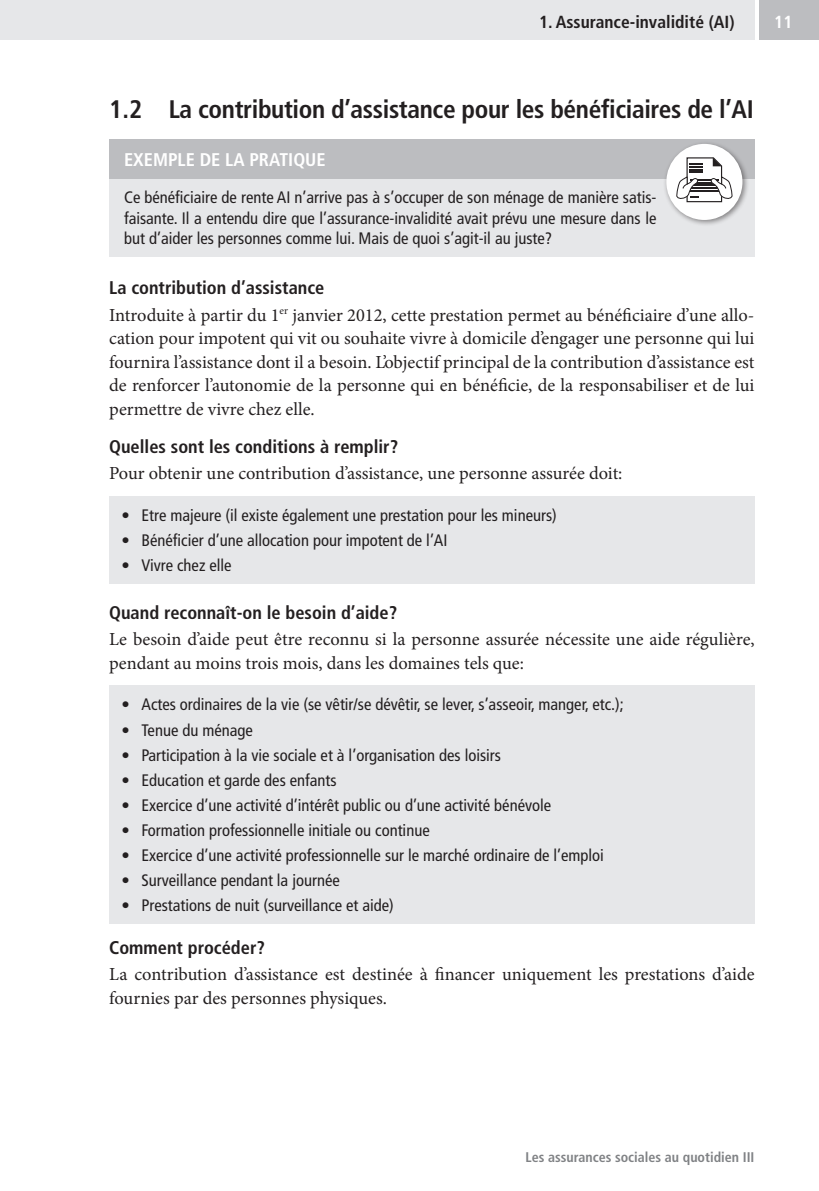
<style>
.page{position:relative;width:819px;height:1191px;background:#fff}
.page>*{position:absolute;margin:0;border:0;box-sizing:border-box;transform-origin:0 0}
.t1{font:700 condensed 25.38px "Frutiger LT";letter-spacing:-.015em;color:#231f20}
.t2{font:18.38px/23.6px "Minion Pro";color:#231f20}
.t3{font:700 condensed 18.38px "Frutiger LT";color:#231f20}
.t4{font:700 condensed 18.38px "Frutiger LT";color:#fff}
.t5{font:700 condensed 17.5px "Frutiger LT";color:#231f20}
.t6{font:700 condensed 17.5px "Frutiger LT";color:#fff}
.t7{font:condensed 16.62px/20.1px "Frutiger LT";color:#231f20;text-align:justify}
.t8{font:700 condensed 14px "Frutiger LT";color:#808285}
</style>
<div class="page">
<div style="left:759px;top:0;width:60px;height:40px;background:#bcbdc0"></div>
<div style="left:0;top:0;width:754px;height:40px;background:#e6e7e9"></div>
<div style="left:109px;top:179px;width:645px;height:78px;background:#e6e7e9"></div>
<div style="left:109px;top:139px;width:645px;height:40px;background:#bcbdc0"></div>
<div style="left:662px;top:140px;width:87px;height:87px;background:#231f20;opacity:.5"></div>
<div style="left:666px;top:144px;width:76px;height:76px;background:#fff;border-radius:50%"></div>
<svg style="left:675px;top:156px;width:58px;height:47px"></svg>
<div style="left:109px;top:496px;width:645px;height:87px;background:#e6e7e9"></div>
<div style="left:109px;top:685px;width:645px;height:238px;background:#e6e7e9"></div>
<p class="t5" style="left:539px;top:12px;width:197px">1. Assurance-invalidité (AI)</p>
<p class="t6" style="left:774px;top:12px;width:20px">11</p>
<h1 class="t1" style="left:109px;top:94px;width:646px">1.2 La contribution d’assistance pour les bénéficiaires de l’AI</h1>
<p class="t4" style="left:124px;top:149px;width:203px">EXEMPLE DE LA PRATIQUE</p>
<p class="t7" style="left:124px;top:188px;width:534px">Ce bénéficiaire de rente AI n’arrive pas à s’occuper de son ménage de manière satis&shy;faisante. Il a entendu dire que l’assurance-invalidité avait prévu une mesure dans le but d’aider les personnes comme lui. Mais de quoi s’agit-il au juste?</p>
<p class="t3" style="left:109px;top:277px;width:217px">La contribution d’assistance</p>
<p class="t2" style="left:109px;top:303px;width:646px;text-align:justify">Introduite à partir du 1<sup>er</sup> janvier 2012, cette prestation permet au bénéficiaire d’une allo&shy;cation pour impotent qui vit ou souhaite vivre à domicile d’engager une personne qui lui fournira l’assistance dont il a besoin. L’objectif principal de la contribution d’assistance est de renforcer l’autonomie de la personne qui en bénéficie, de la responsabiliser et de lui permettre de vivre chez elle.</p>
<p class="t3" style="left:109px;top:435px;width:290px">Quelles sont les conditions à remplir?</p>
<p class="t2" style="left:109px;top:461px;width:514px">Pour obtenir une contribution d’assistance, une personne assurée doit:</p>
<p class="t7" style="left:122px;top:505px;width:436px">• Etre majeure (il existe également une prestation pour les mineurs)</p>
<p class="t7" style="left:122px;top:530px;width:327px">• Bénéficier d’une allocation pour impotent de l’AI</p>
<p class="t7" style="left:122px;top:555px;width:111px">• Vivre chez elle</p>
<p class="t3" style="left:109px;top:601px;width:289px">Quand reconnaît-on le besoin d’aide?</p>
<p class="t2" style="left:109px;top:627px;width:646px">Le besoin d’aide peut être reconnu si la personne assurée nécessite une aide régulière, pendant au moins trois mois, dans les domaines tels que:</p>
<p class="t7" style="left:122px;top:694px;width:503px">• Actes ordinaires de la vie (se vêtir/se dévêtir, se lever, s’asseoir, manger, etc.);</p>
<p class="t7" style="left:122px;top:720px;width:133px">• Tenue du ménage</p>
<p class="t7" style="left:122px;top:745px;width:381px">• Participation à la vie sociale et à l’organisation des loisirs</p>
<p class="t7" style="left:122px;top:770px;width:216px">• Education et garde des enfants</p>
<p class="t7" style="left:122px;top:795px;width:431px">• Exercice d’une activité d’intérêt public ou d’une activité bénévole</p>
<p class="t7" style="left:122px;top:820px;width:309px">• Formation professionnelle initiale ou continue</p>
<p class="t7" style="left:122px;top:845px;width:484px">• Exercice d’une activité professionnelle sur le marché ordinaire de l’emploi</p>
<p class="t7" style="left:122px;top:870px;width:220px">• Surveillance pendant la journée</p>
<p class="t7" style="left:122px;top:895px;width:274px">• Prestations de nuit (surveillance et aide)</p>
<p class="t3" style="left:109px;top:937px;width:157px">Comment procéder?</p>
<p class="t2" style="left:109px;top:962px;width:646px">La contribution d’assistance est destinée à financer uniquement les prestations d’aide fournies par des personnes physiques.</p>
<p class="t8" style="left:525px;top:1148px;width:230px">Les assurances sociales au quotidien III</p>
</div>
